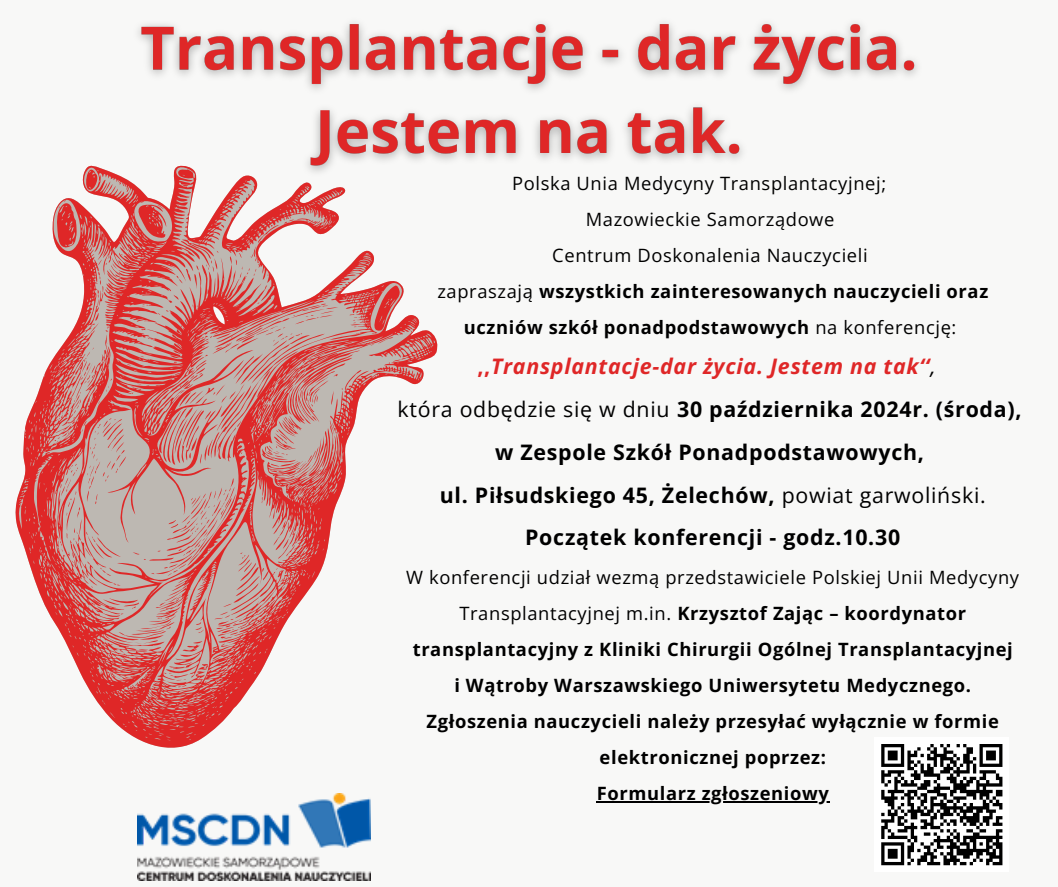
<style>
.page{position:relative;width:1058px;height:887px;background:#fff}
.page>*{position:absolute;margin:0;border:0;box-sizing:border-box;transform-origin:0 0}
.t1{font:italic 700 21.45px "Open Sans";letter-spacing:.035em;color:#df2727}
.t2{font:700 21.3px "Open Sans";letter-spacing:.035em;color:#000}
.t3{font:700 18.3px/36px "Open Sans";letter-spacing:.035em;color:#000;text-align:center}
.t4{font:18.3px "Open Sans";letter-spacing:.035em;color:#000}
.s1{font-weight:400}
.s2{font-style:normal}
.s3{font-weight:400;color:#000}
</style>
<div class="page">
<div style="left:0;top:0;width:1058px;height:886px;background:#f8f8f7"></div>
<svg style="left:15px;top:165px;width:423px;height:583px"></svg>
<hr style="left:596px;top:801px;width:233px;height:1px;background:#000">
<img style="left:138px;top:793px;width:233px;height:87px">
<img style="left:127px;top:23px;width:790px;height:161px">
<div style="left:874px;top:737px;width:135px;height:134px;background:#fff"></div>
<svg style="left:881px;top:744px;width:122px;height:122px"></svg>
<p class="t4" style="left:512px;top:170px;width:375px">Polska Unia Medycyny Transplantacyjnej;</p>
<p class="t4" style="left:585px;top:206px;width:250px">Mazowieckie Samorządowe</p>
<p class="t4" style="left:552px;top:242px;width:317px">Centrum Doskonalenia Nauczycieli</p>
<p class="t3" style="left:437px;top:273px;width:552px"><span class="s1">zapraszają</span> wszystkich zainteresowanych nauczycieli oraz uczniów szkół ponadpodstawowych <span class="s1">na konferencję:</span></p>
<p class="t1" style="left:477px;top:351px;width:460px"><span class="s2">,,</span>Transplantacje-dar życia. Jestem na tak‘‘<span class="s3">,</span></p>
<p class="t2" style="left:397px;top:394px;width:625px"><span class="s1">która odbędzie się w dniu</span> 30 października 2024r. (środa),</p>
<p class="t2" style="left:495px;top:437px;width:430px">w Zespole Szkół Ponadpodstawowych,</p>
<p class="t2" style="left:440px;top:480px;width:547px">ul. Piłsudskiego 45, Żelechów, <span class="s1">powiat garwoliński.</span></p>
<p class="t2" style="left:525px;top:522px;width:376px">Początek konferencji - godz.10.30</p>
<p class="t3" style="left:406px;top:558px;width:614px"><span class="s1">W konferencji udział wezmą przedstawiciele Polskiej Unii Medycyny Transplantacyjnej m.in.</span> Krzysztof Zając – koordynator transplantacyjny z Kliniki Chirurgii Ogólnej Transplantacyjnej<br>i Wątroby Warszawskiego Uniwersytetu Medycznego.</p>
<p class="t3" style="left:426px;top:702px;width:574px">Zgłoszenia nauczycieli należy przesyłać wyłącznie w formie elektronicznej poprzez:</p>
<p class="t3" style="left:596px;top:774px;width:234px">Formularz zgłoszeniowy</p>
</div>
